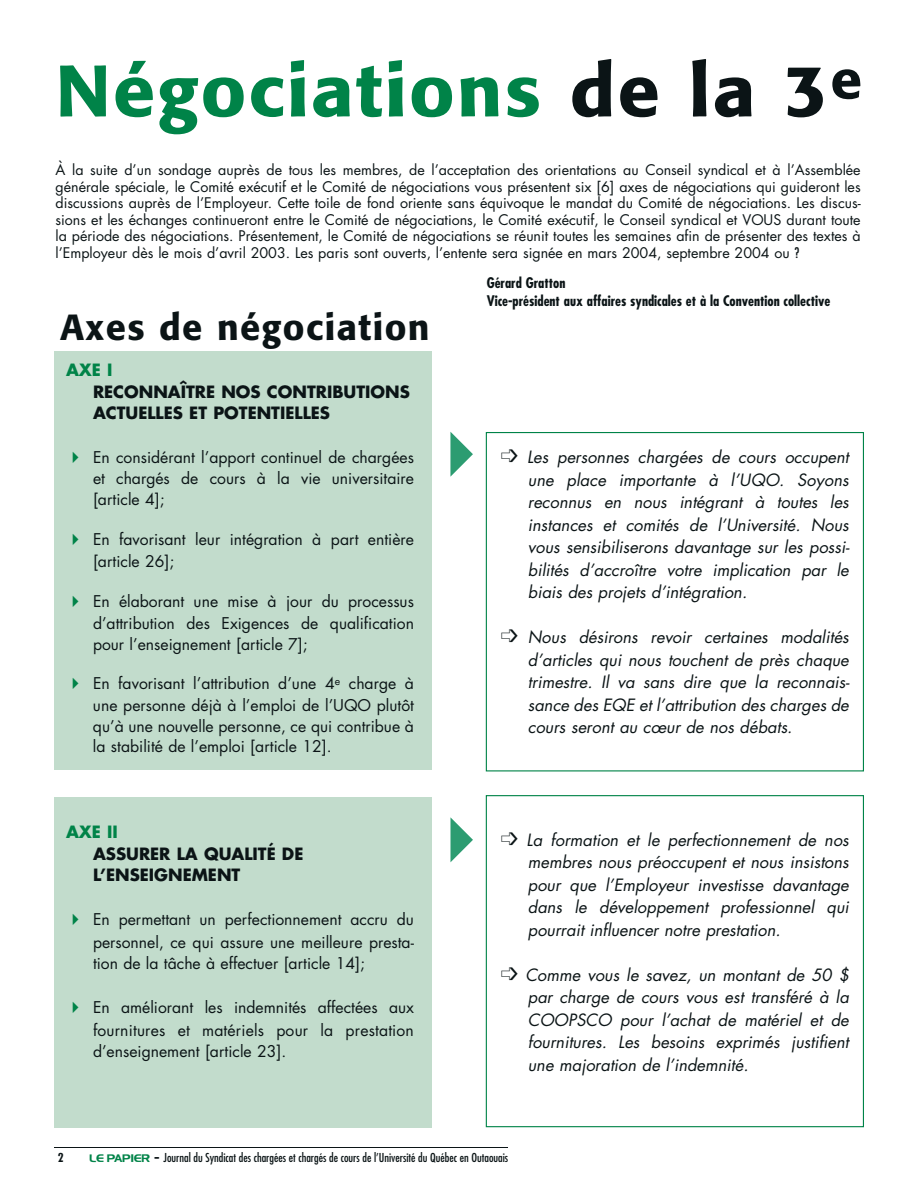
<style>
.page{position:relative;width:918px;height:1188px;background:#fff}
.page>*{position:absolute;margin:0;border:0;box-sizing:border-box;transform-origin:0 0}
.t1{font:500 72px "Formata";letter-spacing:.03em;color:#008348;scale:1.05 1}
.t2{font:500 36px "Formata";letter-spacing:.04em;color:#0b1416}
.t3{font:italic 16.5px/22.5px "Futura";color:#0b1416;text-align:justify}
.t4{font:700 16.5px/21.5px "Futura";color:#0b1416}
.t5{font:700 16.5px "Futura";color:#008348}
.t6{font:15.75px/21.9px "Futura";color:#0b1416}
.t7{font:14.25px/16.5px "Futura";color:#0b1416;text-align:justify}
.t8{font:700 condensed 14.25px/18px "Futura";color:#0b1416}
.t9{font:condensed 12px "Futura";color:#0b1416}
.t10{font:700 condensed 12px "Futura";color:#0b1416}
.s1{color:#0b1416}
.s2{font-stretch:condensed}
.s3{font-family:"Simplix Display SSK";font-stretch:normal;font-size:10.5px;color:#008348}
.s4{font-family:"Simplix Display SSK";font-stretch:normal}
</style>
<div class="page">
<div style="left:54px;top:797px;width:378px;height:330px;background:#c2dccc"></div>
<hr style="left:54px;top:1147px;width:454px;height:1px;background:#0b1416">
<div style="left:54px;top:351px;width:378px;height:419px;background:#c2dccc"></div>
<div style="left:486px;top:432px;width:378px;height:339px;border:1px solid #008348"></div>
<div style="left:486px;top:795px;width:378px;height:332px;border:1px solid #008348"></div>
<h1 class="t1" style="left:56px;top:59px;width:770px">Négociations <span class="s1">de la 3</span><sup>e</sup></h1>
<p class="t7" style="left:56px;top:163px;width:807px">À la suite d’un sondage auprès de tous les membres, de l’acceptation des orientations au Conseil syndical et à l’Assemblée générale spéciale, le Comité exécutif et le Comité de négociations vous présentent six [6] axes de négociations qui guideront les discussions auprès de l’Employeur. Cette toile de fond oriente sans équivoque le mandat du Comité de négociations. Les discus&shy;sions et les échanges continueront entre le Comité de négociations, le Comité exécutif, le Conseil syndical et VOUS durant toute la période des négociations. Présentement, le Comité de négociations se réunit toutes les semaines afin de présenter des textes à l’Employeur dès le mois d’avril 2003. Les paris sont ouverts, l’entente sera signée en mars 2004, septembre 2004 ou <span class="s2">?</span></p>
<p class="t8" style="left:487px;top:275px;width:345px">Gérard Gratton<br>Vice-président aux affaires syndicales et à la Convention collective</p>
<h2 class="t2" style="left:60px;top:311px;width:371px">Axes de négociation</h2>
<p class="t5" style="left:66px;top:363px;width:48px">AXE I</p>
<p class="t4" style="left:93px;top:382px;width:318px">RECONNAÎTRE NOS CONTRIBUTIONS<br>ACTUELLES ET POTENTIELLES</p>
<p class="t6" style="left:93px;top:449px;width:323px;line-height:20.7px;text-align:justify">En considérant l’apport continuel de chargées et chargés de cours à la vie universitaire [article 4];</p>
<p class="t6" style="left:93px;top:529px;width:323px;line-height:22.4px">En favorisant leur intégration à part entière [article 26];</p>
<p class="t6" style="left:93px;top:592px;width:323px;line-height:22.4px">En élaborant une mise à jour du processus d’attribution des Exigences de qualification</p>
<p class="t6" style="left:93px;top:635px;width:216px">pour l’enseignement [article 7];</p>
<p class="t6" style="left:93px;top:673px;width:323px;line-height:22.4px">En favorisant l’attribution d’une 4<sup>e</sup> charge à une personne déjà à l’emploi de l’UQO plutôt</p>
<p class="t6" style="left:93px;top:717px;width:323px;line-height:20.7px">qu’à une nouvelle personne, ce qui contribue à la stabilité de l’emploi [article 12].</p>
<p class="t5" style="left:66px;top:825px;width:53px">AXE II</p>
<p class="t4" style="left:93px;top:844px;width:212px">ASSURER LA QUALITÉ DE<br>L’ENSEIGNEMENT</p>
<p class="t6" style="left:93px;top:910px;width:323px;text-align:justify">En permettant un perfectionnement accru du personnel, ce qui assure une meilleure presta&shy;tion de la tâche à effectuer [article 14];</p>
<p class="t6" style="left:93px;top:998px;width:323px;text-align:justify">En améliorant les indemnités affectées aux fournitures et matériels pour la prestation d’enseignement [article 23].</p>
<p class="t3" style="left:528px;top:447px;width:323px;text-indent:-27px">➩ Les personnes chargées de cours occupent une place importante à l’UQO. Soyons reconnus en nous intégrant à toutes les instances et comités de l’Université. Nous vous sensibiliserons davantage sur les possi&shy;bilités d’accroître votre implication par le biais des projets d’intégration.</p>
<p class="t3" style="left:528px;top:627px;width:323px;text-indent:-27px">➩ Nous désirons revoir certaines modalités d’articles qui nous touchent de près chaque trimestre. Il va sans dire que la reconnais&shy;sance des EQE et l’attribution des charges de cours seront au cœur de nos débats.</p>
<p class="t3" style="left:528px;top:830px;width:323px;text-indent:-27px">➩ La formation et le perfectionnement de nos membres nous préoccupent et nous insistons pour que l’Employeur investisse davantage dans le développement professionnel qui pourrait influencer notre prestation.</p>
<p class="t3" style="left:528px;top:965px;width:323px;text-indent:-27px">➩ Comme vous le savez, un montant de 50 $ par charge de cours vous est transféré à la COOPSCO pour l’achat de matériel et de fournitures. Les besoins exprimés justifient une majoration de l’indemnité.</p>
<p class="t10" style="left:58px;top:1152px;width:7px">2</p>
<p class="t9" style="left:89px;top:1152px;width:420px"><span class="s3">LE PAPIER</span> <span class="s4">-</span> Journal du Syndicat des chargées et chargés de cours de l’Université du Québec en Outaouais</p>
</div>
